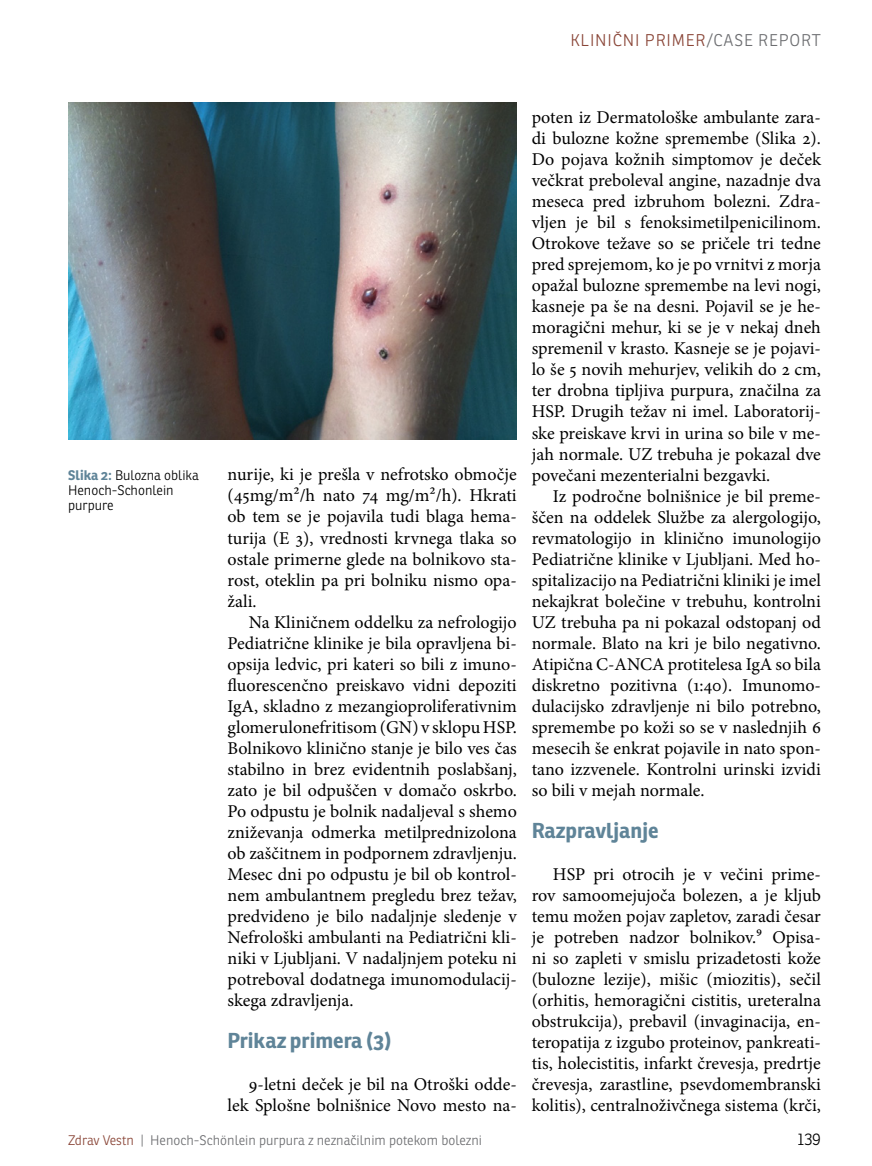
<style>
.page{position:relative;width:872px;height:1166px;background:#fff}
.page>*{position:absolute;margin:0;border:0;box-sizing:border-box;transform-origin:0 0}
.t1{font:700 21px "Ronnia";color:#5f8498}
.t2{font:18px/21px "Minion Pro";color:#000;text-align:justify}
.t3{font:300 16.5px "Ronnia";letter-spacing:.05em;color:#8a4638}
.t4{font:300 16.5px "Ronnia";color:#6d6e71}
.t5{font:300 16.5px "Ronnia";color:#000}
.t6{font:300 13.5px "Ronnia";color:#6d6e71}
.t7{font:300 13.5px/15px "Ronnia";color:#000}
.s1{color:#6d6e71}
.s2{font-weight:700;color:#5f8498}
.s3{color:#8a4638}
</style>
<div class="page">
<img style="left:68px;top:102px;width:449px;height:337px">
<p class="t3" style="left:570px;top:30px;width:164px">Klin ičn i primer<span class="s1">/Case</span></p>
<p class="t4" style="left:758px;top:30px;width:12px">report</p>
<p class="t7" style="left:68px;top:468px;width:132px"><span class="s2">Slika 2:</span> Bulozna oblika<br>Henoch-Schonlein purpure</p>
<p class="t2" style="left:227px;top:464px;width:291px">nurije, ki je prešla v nefrotsko območje (45mg/m²/h nato 74 mg/m²/h). Hkrati ob tem se je pojavila tudi blaga hema&shy;turija (E 3), vrednosti krvnega tlaka so ostale primerne glede na bolnikovo sta&shy;rost, oteklin pa pri bolniku nismo opa&shy;žali.</p>
<p class="t2" style="left:227px;top:611px;width:291px;text-indent:21px">Na Kliničnem oddelku za nefrologijo Pediatrične klinike je bila opravljena bi&shy;opsija ledvic, pri kateri so bili z imuno&shy;fluorescenčno preiskavo vidni depoziti IgA, skladno z mezangioproliferativnim glomerulonefritisom (GN) v sklopu HSP.<br>Bolnikovo klinično stanje je bilo ves čas stabilno in brez evidentnih poslabšanj, zato je bil odpuščen v domačo oskrbo.<br>Po odpustu je bolnik nadaljeval s shemo zniževanja odmerka metilprednizolona ob zaščitnem in podpornem zdravljenju.<br>Mesec dni po odpustu je bil ob kontrol&shy;nem ambulantnem pregledu brez težav, predvideno je bilo nadaljnje sledenje v Nefrološki ambulanti na Pediatrični kli&shy;niki v Ljubljani. V nadaljnjem poteku ni potreboval dodatnega imunomodulacij&shy;skega zdravljenja.</p>
<p class="t1" style="left:227px;top:1026px;width:165px">Prikaz primera (3)</p>
<p class="t2" style="left:227px;top:1073px;width:291px;text-align:right">9-letni deček je bil na Otroški odde&shy;lek Splošne bolnišnice Novo mesto na-</p>
<p class="t2" style="left:532px;top:107px;width:291px">poten iz Dermatološke ambulante zara&shy;di bulozne kožne spremembe (Slika 2).<br>Do pojava kožnih simptomov je deček večkrat preboleval angine, nazadnje dva meseca pred izbruhom bolezni. Zdra&shy;vljen je bil s fenoksimetilpenicilinom.<br>Otrokove težave so se pričele tri tedne pred sprejemom, ko je po vrnitvi z morja opažal bulozne spremembe na levi nogi, kasneje pa še na desni. Pojavil se je he&shy;moragični mehur, ki se je v nekaj dneh spremenil v krasto. Kasneje se je pojavi&shy;lo še 5 novih mehurjev, velikih do 2 cm, ter drobna tipljiva purpura, značilna za HSP. Drugih težav ni imel. Laboratorij&shy;ske preiskave krvi in urina so bile v me&shy;jah normale. UZ trebuha je pokazal dve povečani mezenterialni bezgavki.</p>
<p class="t2" style="left:532px;top:485px;width:291px;text-indent:21px">Iz področne bolnišnice je bil preme&shy;ščen na oddelek Službe za alergologijo, revmatologijo in klinično imunologijo Pediatrične klinike v Ljubljani. Med ho&shy;spitalizacijo na Pediatrični kliniki je imel nekajkrat bolečine v trebuhu, kontrolni UZ trebuha pa ni pokazal odstopanj od normale. Blato na kri je bilo negativno.<br>Atipična C-ANCA protitelesa IgA so bila diskretno pozitivna (1:40). Imunomo&shy;dulacijsko zdravljenje ni bilo potrebno, spremembe po koži so se v naslednjih 6 mesecih še enkrat pojavile in nato spon&shy;tano izzvenele. Kontrolni urinski izvidi so bili v mejah normale.</p>
<p class="t1" style="left:531px;top:816px;width:128px">Razpravljanje</p>
<p class="t2" style="left:531px;top:863px;width:291px;text-indent:21px">HSP pri otrocih je v večini prime&shy;rov samoomejujoča bolezen, a je kljub temu možen pojav zapletov, zaradi česar je potreben nadzor bolnikov.9 Opisa&shy;ni so zapleti v smislu prizadetosti kože (bulozne lezije), mišic (miozitis), sečil (orhitis, hemoragični cistitis, ureteralna obstrukcija), prebavil (invaginacija, en&shy;teropatija z izgubo proteinov, pankreati&shy;tis, holecistitis, infarkt črevesja, predrtje črevesja, zarastline, psevdomembranski kolitis), centralnoživčnega sistema (krči,</p>
<p class="t6" style="left:68px;top:1131px;width:415px"><span class="s3">Zdrav Vestn</span> | Henoch-Schönlein purpura z neznačilnim potekom bolezni</p>
<p class="t5" style="left:797px;top:1128px;width:25px">139</p>
</div>
